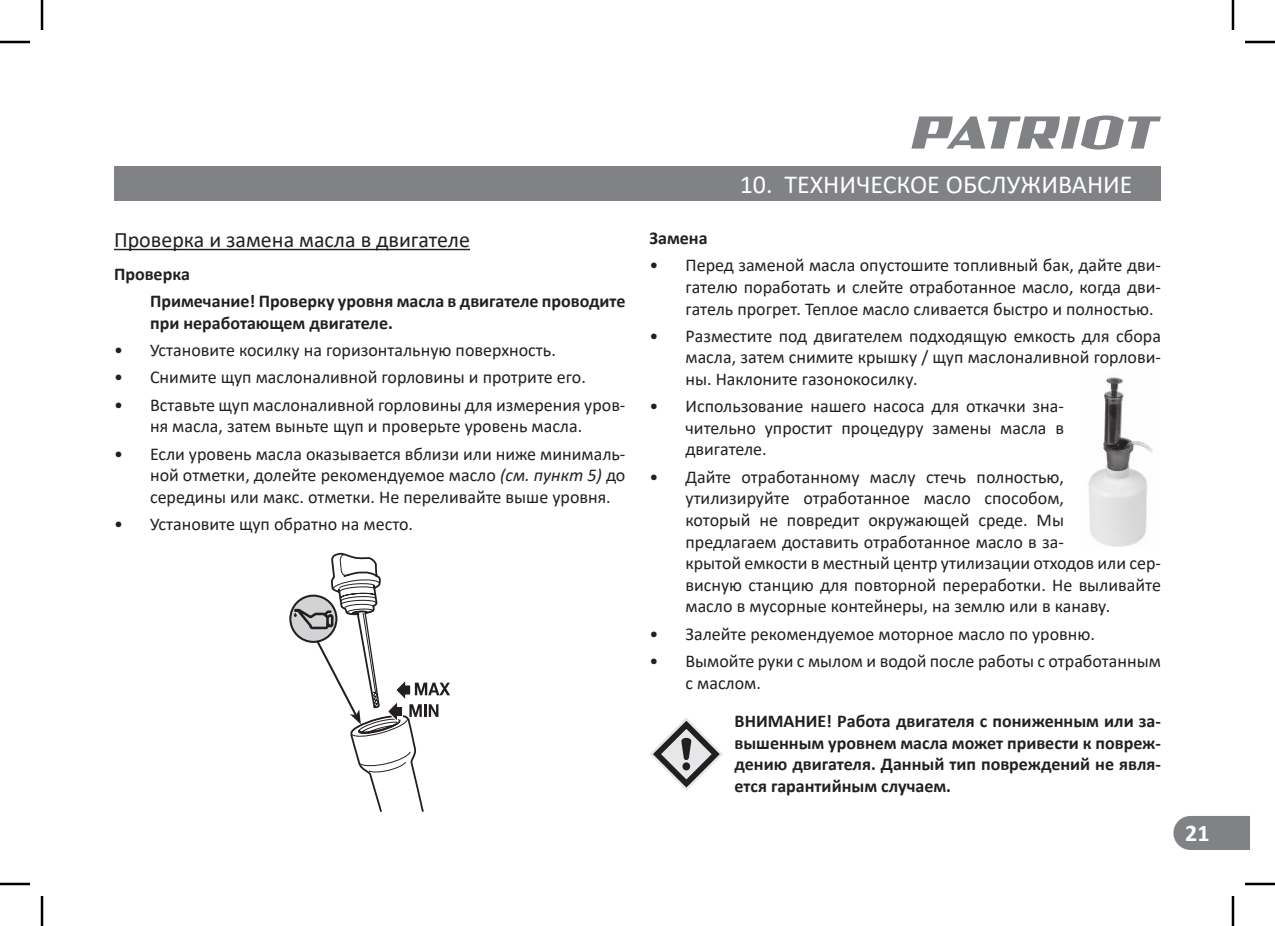
<style>
.page{position:relative;width:1275px;height:926px;background:#fff}
.page>*{position:absolute;margin:0;border:0;box-sizing:border-box;transform-origin:0 0}
.t1{font:26px "Calibri";color:#fff}
.t2{font:700 24px "Calibri";color:#fff}
.t3{font:22px "Calibri";color:#231f20}
.t4{font:18px/21.6px "Calibri";color:#231f20;text-align:justify}
.t5{font:700 18px/21.6px "Calibri";color:#231f20}
.s1{font-style:italic}
</style>
<div class="page">
<svg style="left:911px;top:115px;width:250px;height:35px"></svg>
<div style="left:114px;top:166px;width:1047px;height:34px;background:#808285"></div>
<div style="left:1173px;top:816px;width:77px;height:34px;background:#808285"></div>
<hr style="left:114px;top:249px;width:356px;height:1px;background:#231f20">
<div style="left:289px;top:595px;width:48px;height:48px;border:2px solid #231f20;border-radius:50%"></div>
<svg style="left:293px;top:552px;width:157px;height:260px"></svg>
<svg style="left:650px;top:717px;width:73px;height:74px"></svg>
<img style="left:1088px;top:377px;width:65px;height:170px">
<hr style="left:0;top:41px;width:30px;height:2px;background:#000">
<hr style="left:1245px;top:41px;width:30px;height:2px;background:#000">
<hr style="left:0;top:883px;width:30px;height:2px;background:#000">
<hr style="left:1245px;top:883px;width:30px;height:2px;background:#000">
<hr style="left:41px;top:0;width:2px;height:30px;background:#000">
<hr style="left:41px;top:896px;width:2px;height:30px;background:#000">
<hr style="left:1231px;top:0;width:3px;height:30px;background:#000">
<hr style="left:1231px;top:896px;width:3px;height:30px;background:#000">
<p class="t3" style="left:114px;top:224px;width:357px">Проверка и замена масла в двигателе</p>
<p class="t5" style="left:150px;top:260px;width:477px;line-height:27.2px;text-indent:-36px">Проверка<br>Примечание! Проверку уровня масла в двигателе проводите</p>
<p class="t5" style="left:150px;top:312px;width:244px">при неработающем двигателе.</p>
<p class="t4" style="left:114px;top:339px;width:443px">• Установите косилку на горизонтальную поверхность.</p>
<p class="t4" style="left:114px;top:366px;width:473px">• Снимите щуп маслоналивной горловины и протрите его.</p>
<p class="t4" style="left:114px;top:394px;width:513px;text-align:center">• Вставьте щуп маслоналивной горловины для измерения уров&shy;ня масла, затем выньте щуп и проверьте уровень масла.</p>
<p class="t4" style="left:150px;top:442px;width:477px;text-indent:-36px">• Если уровень масла оказывается вблизи или ниже минималь&shy;ной отметки, долейте рекомендуемое масло <span class="s1">(см. пункт 5)</span> до середины или макс. отметки. Не переливайте выше уровня.</p>
<p class="t4" style="left:114px;top:513px;width:301px">• Установите щуп обратно на место.</p>
<h1 class="t1" style="left:739px;top:166px;width:394px">10. ТЕХНИЧЕСКОЕ ОБСЛУЖИВАНИЕ</h1>
<p class="t5" style="left:649px;top:227px;width:60px">Замена</p>
<p class="t4" style="left:685px;top:254px;width:477px;text-indent:-36px">• Перед заменой масла опустошите топливный бак, дайте дви&shy;гателю поработать и слейте отработанное масло, когда дви&shy;гатель прогрет. Теплое масло сливается быстро и полностью.</p>
<p class="t4" style="left:685px;top:325px;width:477px;text-indent:-36px">• Разместите под двигателем подходящую емкость для сбора масла, затем снимите крышку / щуп маслоналивной горлови&shy;ны. Наклоните газонокосилку.</p>
<p class="t4" style="left:685px;top:395px;width:380px;text-indent:-36px">• Использование нашего насоса для откачки зна&shy;чительно упростит процедуру замены масла в двигателе.</p>
<p class="t4" style="left:685px;top:466px;width:477px;text-align:left;text-indent:-36px">• Дайте отработанному маслу стечь полностью, утилизируйте отработанное масло способом,<br>который не повредит окружающей среде. Мы<br>предлагаем доставить отработанное масло в за-<br>крытой емкости в местный центр утилизации отходов или сер&shy;висную станцию для повторной переработки. Не выливайте масло в мусорные контейнеры, на землю или в канаву.</p>
<p class="t4" style="left:649px;top:623px;width:447px">• Залейте рекомендуемое моторное масло по уровню.</p>
<p class="t4" style="left:685px;top:650px;width:477px;text-indent:-36px">• Вымойте руки с мылом и водой после работы с отработанным с маслом.</p>
<p class="t5" style="left:734px;top:710px;width:428px;text-align:justify">ВНИМАНИЕ! Работа двигателя с пониженным или за&shy;вышенным уровнем масла может привести к повреж&shy;дению двигателя. Данный тип повреждений не явля&shy;ется гарантийным случаем.</p>
<h2 class="t2" style="left:1185px;top:825px;width:26px">21</h2>
</div>
